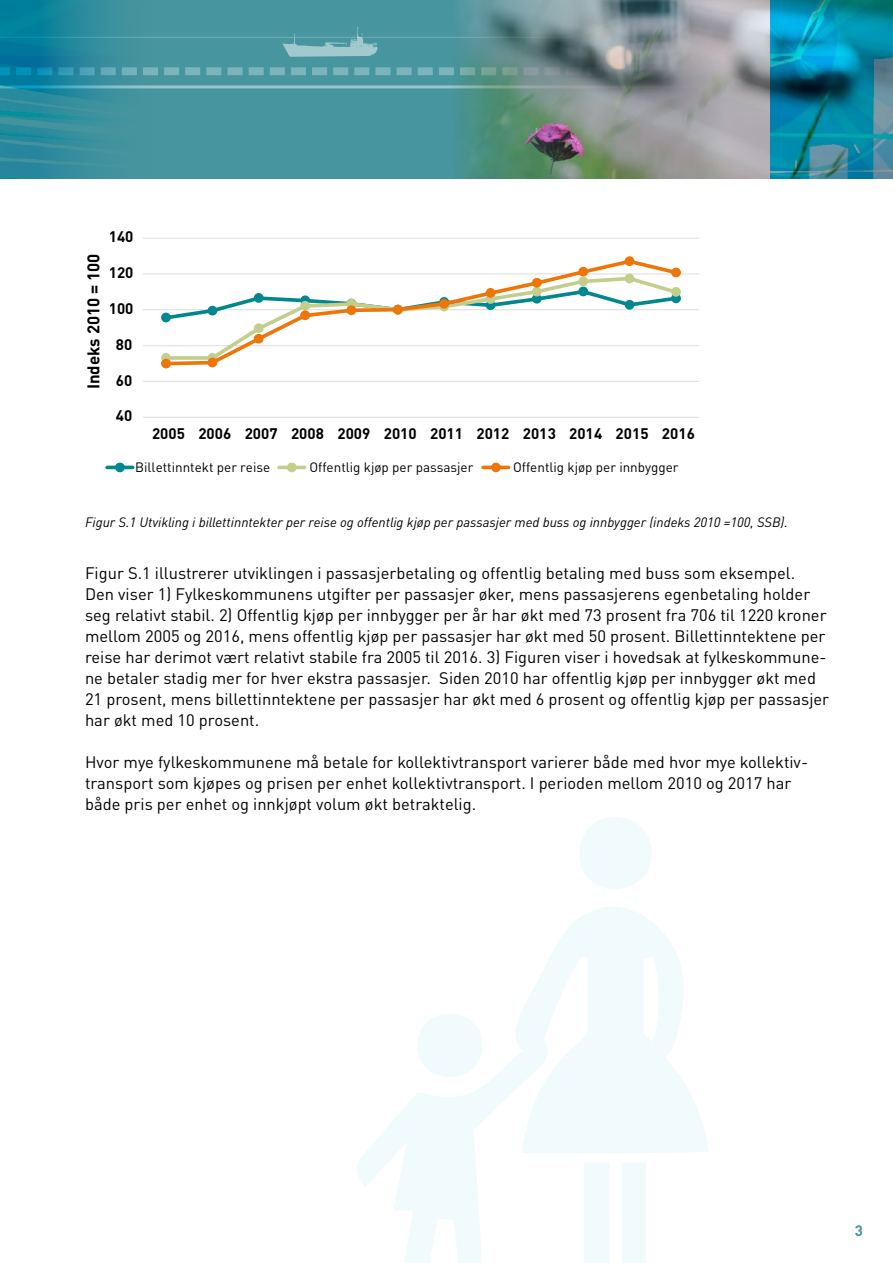
<style>
.page{position:relative;width:893px;height:1263px;background:#fff}
.page>*{position:absolute;margin:0;border:0;box-sizing:border-box;transform-origin:0 0}
.t1{font:700 16.8px "DIN";color:#000}
.t2{font:16.5px/21px "DINOT";color:#000}
.t3{font:700 15.15px "DIN";color:#000}
.t4{font:700 15px "DINOT";color:#47959f}
.t5{font:italic 13.5px "DINOT";color:#000}
.t6{font:13.5px "DIN";color:#000}
</style>
<div class="page">
<svg style="left:580px;top:817px;width:71px;height:70px"></svg>
<svg style="left:357px;top:887px;width:352px;height:376px"></svg>
<svg style="left:412px;top:1010px;width:73px;height:75px"></svg>
<div style="left:622px;top:1162px;width:24px;height:101px;background:#f1fafd"></div>
<div style="left:584px;top:1162px;width:25px;height:101px;background:#f1fafd"></div>
<svg style="left:160px;top:0;width:293px;height:179px;background:#4c97a1"></svg>
<hr style="left:143px;top:381px;width:556px;height:1px;background:#e3e3e3">
<hr style="left:143px;top:345px;width:556px;height:1px;background:#e3e3e3">
<hr style="left:143px;top:309px;width:556px;height:1px;background:#e3e3e3">
<hr style="left:143px;top:273px;width:556px;height:2px;background:#e3e3e3">
<hr style="left:143px;top:238px;width:556px;height:1px;background:#e3e3e3">
<hr style="left:143px;top:417px;width:556px;height:1px;background:#e3e3e3">
<div style="left:161px;top:313px;width:10px;height:9px;border:1px solid #00878f;border-radius:50%"></div>
<div style="left:671px;top:293px;width:10px;height:10px;border:1px solid #00878f;border-radius:50%"></div>
<div style="left:161px;top:353px;width:10px;height:10px;border:1px solid #c4ce8c;border-radius:50%"></div>
<div style="left:671px;top:287px;width:10px;height:10px;border:1px solid #c4ce8c;border-radius:50%"></div>
<svg style="left:162px;top:258px;width:518px;height:109px"></svg>
<div style="left:162px;top:359px;width:8px;height:9px;background:#ee7507;border-radius:50%"></div>
<div style="left:161px;top:359px;width:10px;height:9px;border:1px solid #ee7507;border-radius:50%"></div>
<div style="left:208px;top:358px;width:9px;height:9px;background:#ee7507;border-radius:50%"></div>
<div style="left:208px;top:358px;width:9px;height:9px;border:1px solid #ee7507;border-radius:50%"></div>
<div style="left:254px;top:334px;width:9px;height:9px;background:#ee7507;border-radius:50%"></div>
<div style="left:254px;top:334px;width:10px;height:10px;border:1px solid #ee7507;border-radius:50%"></div>
<div style="left:301px;top:311px;width:8px;height:8px;background:#ee7507;border-radius:50%"></div>
<div style="left:300px;top:310px;width:10px;height:10px;border:1px solid #ee7507;border-radius:50%"></div>
<div style="left:347px;top:306px;width:9px;height:8px;background:#ee7507;border-radius:50%"></div>
<div style="left:347px;top:305px;width:9px;height:10px;border:1px solid #ee7507;border-radius:50%"></div>
<div style="left:394px;top:305px;width:8px;height:9px;background:#ee7507;border-radius:50%"></div>
<div style="left:393px;top:305px;width:10px;height:9px;border:1px solid #ee7507;border-radius:50%"></div>
<div style="left:440px;top:299px;width:8px;height:9px;background:#ee7507;border-radius:50%"></div>
<div style="left:439px;top:299px;width:10px;height:10px;border:1px solid #ee7507;border-radius:50%"></div>
<div style="left:486px;top:289px;width:9px;height:8px;background:#ee7507;border-radius:50%"></div>
<div style="left:486px;top:288px;width:9px;height:10px;border:1px solid #ee7507;border-radius:50%"></div>
<div style="left:533px;top:278px;width:8px;height:9px;background:#ee7507;border-radius:50%"></div>
<div style="left:532px;top:278px;width:10px;height:10px;border:1px solid #ee7507;border-radius:50%"></div>
<div style="left:579px;top:267px;width:8px;height:9px;background:#ee7507;border-radius:50%"></div>
<div style="left:578px;top:267px;width:10px;height:9px;border:1px solid #ee7507;border-radius:50%"></div>
<div style="left:625px;top:257px;width:9px;height:8px;background:#ee7507;border-radius:50%"></div>
<div style="left:625px;top:256px;width:9px;height:10px;border:1px solid #ee7507;border-radius:50%"></div>
<div style="left:672px;top:268px;width:8px;height:9px;background:#ee7507;border-radius:50%"></div>
<div style="left:671px;top:268px;width:10px;height:9px;border:1px solid #ee7507;border-radius:50%"></div>
<hr style="left:107px;top:466px;width:26px;height:3px;background:#00878f">
<div style="left:116px;top:463px;width:8px;height:9px;background:#00878f;border-radius:50%"></div>
<div style="left:115px;top:463px;width:10px;height:9px;border:1px solid #00878f;border-radius:50%"></div>
<hr style="left:279px;top:466px;width:26px;height:3px;background:#c4ce8c">
<div style="left:288px;top:463px;width:8px;height:9px;background:#c4ce8c;border-radius:50%"></div>
<div style="left:287px;top:463px;width:10px;height:9px;border:1px solid #c4ce8c;border-radius:50%"></div>
<hr style="left:483px;top:466px;width:26px;height:3px;background:#ee7507">
<div style="left:492px;top:463px;width:8px;height:9px;background:#ee7507;border-radius:50%"></div>
<div style="left:491px;top:463px;width:10px;height:9px;border:1px solid #ee7507;border-radius:50%"></div>
<img style="left:453px;top:0;width:317px;height:179px">
<img style="left:0;top:0;width:160px;height:179px">
<img style="left:770px;top:0;width:123px;height:179px">
<p class="t1" style="left:82px;top:389px;width:137px;rotate:-90deg">Indeks 2010 = 100</p>
<p class="t3" style="left:109px;top:227px;width:26px">140</p>
<p class="t3" style="left:109px;top:263px;width:26px">120</p>
<p class="t3" style="left:109px;top:298px;width:26px">100</p>
<p class="t3" style="left:116px;top:334px;width:18px">80</p>
<p class="t3" style="left:116px;top:370px;width:18px">60</p>
<p class="t3" style="left:116px;top:406px;width:18px">40</p>
<p class="t3" style="left:152px;top:424px;width:544px">2005 2006 2007 2008 2009 2010 2011 2012 2013 2014 2015 2016</p>
<p class="t6" style="left:135px;top:458px;width:137px">Billettinntekt per reise</p>
<p class="t6" style="left:309px;top:458px;width:166px">Offentlig kjøp per passasjer</p>
<p class="t6" style="left:513px;top:458px;width:167px">Offentlig kjøp per innbygger</p>
<p class="t5" style="left:85px;top:514px;width:704px">Figur S.1 Utvikling i billettinntekter per reise og offentlig kjøp per passasjer med buss og innbygger (indeks 2010 =100, SSB).</p>
<p class="t2" style="left:85px;top:562px;width:746px">Figur S.1 illustrerer utviklingen i passasjerbetaling og offentlig betaling med buss som eksempel.<br>Den viser 1) Fylkeskommunens utgifter per passasjer øker, mens passasjerens egenbetaling holder seg relativt stabil. 2) Offentlig kjøp per innbygger per år har økt med 73 prosent fra 706 til 1220 kroner mellom 2005 og 2016, mens offentlig kjøp per passasjer har økt med 50 prosent. Billettinntektene per reise har derimot vært relativt stabile fra 2005 til 2016. 3) Figuren viser i hovedsak at fylkeskommune&shy;ne betaler stadig mer for hver ekstra passasjer. Siden 2010 har offentlig kjøp per innbygger økt med 21 prosent, mens billettinntektene per passasjer har økt med 6 prosent og offentlig kjøp per passasjer har økt med 10 prosent.</p>
<p class="t2" style="left:85px;top:751px;width:724px">Hvor mye fylkeskommunene må betale for kollektivtransport varierer både med hvor mye kollektiv&shy;transport som kjøpes og prisen per enhet kollektivtransport. I perioden mellom 2010 og 2017 har både pris per enhet og innkjøpt volum økt betraktelig.</p>
<p class="t4" style="left:855px;top:1221px;width:10px">3</p>
</div>
